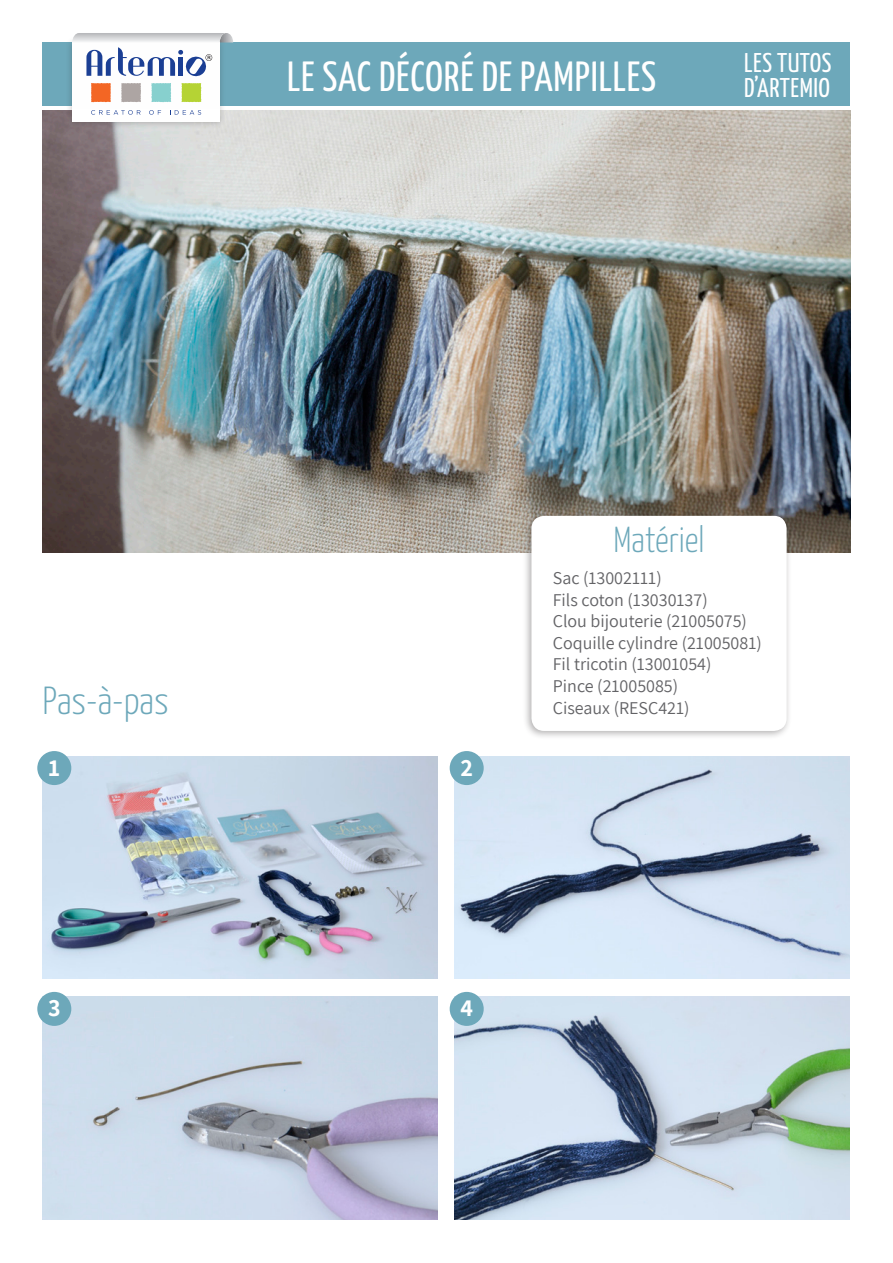
<style>
.page{position:relative;width:893px;height:1263px;background:#fff}
.page>*{position:absolute;margin:0;border:0;box-sizing:border-box;transform-origin:0 0}
.Titre_pas_a_pas{font:42px "Yanone Kaffeesatz";letter-spacing:.02em;color:#fff}
.Titre_Section{font:300 39px "Yanone Kaffeesatz";color:#6da8ba}
.Titre_Section-2{font:300 36px "Yanone Kaffeesatz";color:#6da8ba}
.Les_tutos_d_Artemio{font:27px "Yanone Kaffeesatz";letter-spacing:.02em;color:#fff}
.t1{font:700 24px "Assistant";color:#fff}
.t2{font:18px "Assistant";color:#636366}
</style>
<div class="page">
<img style="left:43px;top:111px;width:807px;height:441px">
<div style="left:43px;top:43px;width:807px;height:63px;background:#6da8ba"></div>
<div style="left:66px;top:36px;width:160px;height:94px;background:#231f20;opacity:.25"></div>
<div style="left:72px;top:42px;width:148px;height:80px;background:#fff"></div>
<svg style="left:72px;top:33px;width:161px;height:82px"></svg>
<div style="left:522px;top:511px;width:269px;height:229px;background:#231f20;opacity:.35"></div>
<div style="left:531px;top:516px;width:256px;height:215px;background:#fff;border-radius:13px"></div>
<img style="left:42px;top:756px;width:395px;height:223px">
<img style="left:42px;top:997px;width:395px;height:223px">
<img style="left:455px;top:756px;width:395px;height:223px">
<img style="left:455px;top:997px;width:395px;height:223px">
<div style="left:37px;top:751px;width:34px;height:34px;background:#6da8ba;border-radius:50%"></div>
<div style="left:37px;top:992px;width:34px;height:34px;background:#6da8ba;border-radius:50%"></div>
<div style="left:450px;top:751px;width:34px;height:34px;background:#6da8ba;border-radius:50%"></div>
<div style="left:450px;top:992px;width:34px;height:34px;background:#6da8ba;border-radius:50%"></div>
<p class="Titre_pas_a_pas" style="left:287px;top:46px;width:370px">LE SAC DÉCORÉ DE PAMPILLES</p>
<p class="Les_tutos_d_Artemio" style="left:744px;top:43px;width:89px">LES TUTOS</p>
<p class="Les_tutos_d_Artemio" style="left:744px;top:68px;width:87px">D’ARTEMIO</p>
<p class="Titre_Section" style="left:43px;top:672px;width:128px">Pas-à-pas</p>
<p class="t1" style="left:49px;top:751px;width:13px">1</p>
<p class="t1" style="left:48px;top:992px;width:14px">3</p>
<p class="t1" style="left:460px;top:751px;width:14px">2</p>
<p class="Titre_Section-2" style="left:613px;top:514px;width:93px">Matériel</p>
<p class="t2" style="left:553px;top:566px;width:110px">Sac (13002111)</p>
<p class="t2" style="left:553px;top:587px;width:156px">Fils coton (13030137)</p>
<p class="t2" style="left:553px;top:609px;width:196px">Clou bijouterie (21005075)</p>
<p class="t2" style="left:553px;top:630px;width:211px">Coquille cylindre (21005081)</p>
<p class="t2" style="left:553px;top:652px;width:160px">Fil tricotin (13001054)</p>
<p class="t2" style="left:553px;top:674px;width:127px">Pince (21005085)</p>
<p class="t2" style="left:553px;top:695px;width:138px">Ciseaux (RESC421)</p>
<p class="t1" style="left:460px;top:992px;width:14px">4</p>
</div>
